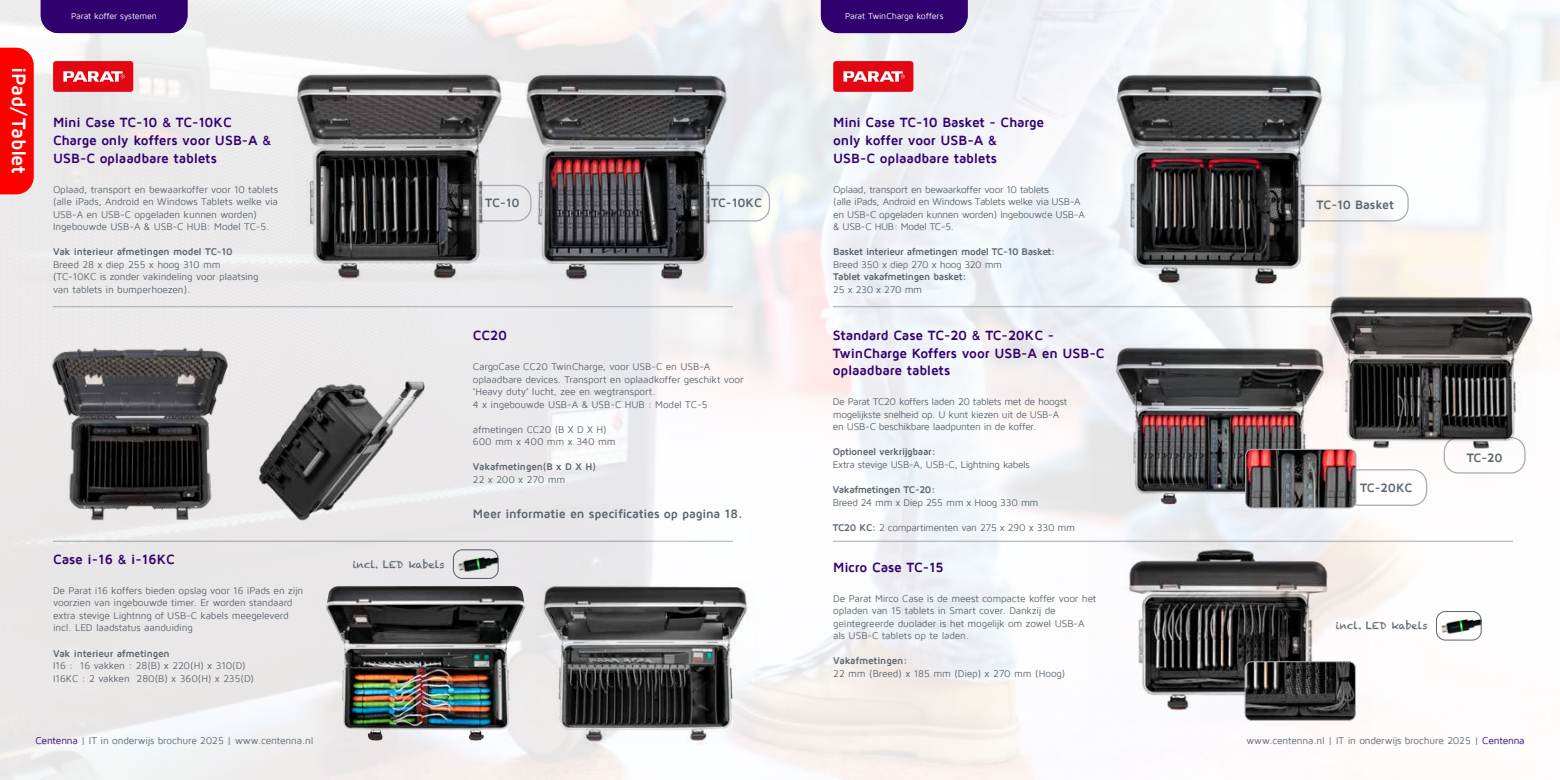
<style>
.page{position:relative;width:1560px;height:780px;background:#fff}
.page>*{position:absolute;margin:0;border:0;box-sizing:border-box;transform-origin:0 0}
.t1{font:700 20px "Maven Pro";letter-spacing:-.02em;color:#fff}
.t2{font:700 13.75px/17.5px "Maven Pro";letter-spacing:-.01em;color:#31006f}
.t3{font:700 12.5px "Maven Pro";letter-spacing:-.015em;color:#5b6670}
.t4{font:10px/12.5px "Maven Pro";letter-spacing:-.02em;color:#5b6670}
.t5{font:700 10px "Maven Pro";letter-spacing:-.03em;color:#5b6670}
.t6{font:10px/12.5px "Maven Pro";color:#5b6670}
.t7{font:10px "Chalkduster";color:#5b6670}
.t8{font:8.75px "Maven Pro";letter-spacing:-.015em;color:#fff}
.s1{font-weight:700}
.s2{color:#31006f}
</style>
<div class="page">
<img style="left:0;top:0;width:1559px;height:780px">
<img style="left:326px;top:586px;width:181px;height:154px">
<img style="left:535px;top:580px;width:222px;height:164px">
<img style="left:41px;top:332px;width:211px;height:191px">
<img style="left:237px;top:353px;width:213px;height:170px">
<div style="left:1443px;top:437px;width:82px;height:36px;border:1px solid #a5abb0;border-radius:14px"></div>
<div style="left:1345px;top:469px;width:81px;height:37px;border:1px solid #a5abb0;border-radius:14px"></div>
<hr style="left:53px;top:306px;width:679px;height:1px;background:#a5abb0">
<hr style="left:832px;top:306px;width:680px;height:1px;background:#a5abb0">
<hr style="left:832px;top:541px;width:680px;height:1px;background:#a5abb0">
<div style="left:41px;top:0;width:146px;height:33px;background:#31006f"></div>
<div style="left:820px;top:0;width:147px;height:33px;background:#31006f"></div>
<div style="left:0;top:48px;width:34px;height:146px;background:#f00"></div>
<div style="left:449px;top:185px;width:82px;height:36px;border:1px solid #a5abb0;border-radius:14px"></div>
<div style="left:688px;top:185px;width:82px;height:36px;border:1px solid #a5abb0;border-radius:14px"></div>
<div style="left:53px;top:61px;width:80px;height:31px;background:#e30613;border-radius:3px"></div>
<svg style="left:63px;top:71px;width:62px;height:11px"></svg>
<div style="left:833px;top:61px;width:80px;height:31px;background:#e30613;border-radius:3px"></div>
<svg style="left:843px;top:71px;width:61px;height:11px"></svg>
<div style="left:1088px;top:536px;width:282px;height:208px;background:#fff"></div>
<img style="left:1088px;top:536px;width:282px;height:187px">
<img style="left:1046px;top:62px;width:345px;height:230px">
<img style="left:1092px;top:344px;width:253px;height:167px">
<img style="left:1245px;top:449px;width:110px;height:59px">
<div style="left:1245px;top:449px;width:110px;height:59px;border:1px solid #a5abb0;border-radius:6px"></div>
<img style="left:1244px;top:661px;width:111px;height:59px">
<div style="left:1244px;top:661px;width:111px;height:59px;border:1px solid #a5abb0;border-radius:6px"></div>
<img style="left:1297px;top:283px;width:239px;height:177px">
<img style="left:293px;top:70px;width:211px;height:210px">
<img style="left:525px;top:70px;width:203px;height:210px">
<img style="left:453px;top:550px;width:45px;height:28px">
<div style="left:453px;top:549px;width:45px;height:29px;border:1px solid #5b6670;border-radius:9px"></div>
<img style="left:1436px;top:611px;width:44px;height:29px">
<div style="left:1435px;top:611px;width:46px;height:29px;border:1px solid #5b6670;border-radius:9px"></div>
<h1 class="t1" style="left:30px;top:67px;width:109px;rotate:90deg">iPad/Tablet</h1>
<p class="t8" style="left:71px;top:12px;width:87px">Parat koffer systemen</p>
<p class="t8" style="left:845px;top:12px;width:100px">Parat TwinCharge koffers</p>
<p class="t8" style="left:851px;top:12px;width:87px">Parat koffer systemen</p>
<h2 class="t2" style="left:53px;top:114px;width:220px">Mini Case TC-10 &amp; TC-10KC<br>Charge only koffers voor USB-A &amp;<br>USB-C oplaadbare tablets</h2>
<p class="t4" style="left:53px;top:183px;width:226px">Oplaad, transport en bewaarkoffer voor 10 tablets (alle iPads, Android en Windows Tablets welke via USB-A en USB-C opgeladen kunnen worden)<br>Ingebouwde USB-A &amp; USB-C HUB: Model TC-5.</p>
<p class="t5" style="left:53px;top:246px;width:181px">Vak interieur afmetingen model TC-10</p>
<p class="t4" style="left:53px;top:258px;width:207px">Breed 28 x diep 255 x hoog 310 mm (TC-10KC is zonder vakindeling voor plaatsing van tablets in bumperhoezen).</p>
<h2 class="t2" style="left:53px;top:550px;width:123px">Case i-16 &amp; i-16KC</h2>
<p class="t4" style="left:53px;top:584px;width:251px">De Parat i16 koffers bieden opslag voor 16 iPads en zijn voorzien van ingebouwde timer. Er worden standaard extra stevige Lightnng of USB-C kabels meegeleverd incl. LED laadstatus aanduiding</p>
<p class="t5" style="left:53px;top:647px;width:118px">Vak interieur afmetingen</p>
<p class="t6" style="left:53px;top:659px;width:202px">I16 : 16 vakken : 28(B) x 220(H) x 310(D)<br>I16KC : 2 vakken 280(B) x 360(H) x 235(D)</p>
<p class="t3" style="left:485px;top:196px;width:36px">TC-10</p>
<p class="t3" style="left:711px;top:196px;width:52px">TC-10KC</p>
<p class="t7" style="left:353px;top:558px;width:93px">incl. LED kabels</p>
<h2 class="t2" style="left:473px;top:327px;width:36px">CC20</h2>
<p class="t4" style="left:473px;top:361px;width:272px">CargoCase CC20 TwinCharge, voor USB-C en USB-A oplaadbare devices. Transport en oplaadkoffer geschikt voor ‘Heavy duty’ lucht, zee en wegtransport.<br>4 x ingebouwde USB-A &amp; USB-C HUB : Model TC-5</p>
<p class="t4" style="left:473px;top:423px;width:144px">afmetingen CC20 (B X D X H)<br>600 mm x 400 mm x 340 mm</p>
<p class="t5" style="left:473px;top:462px;width:125px">Vakafmetingen(B x D X H)</p>
<p class="t4" style="left:473px;top:473px;width:94px">22 x 200 x 270 mm</p>
<p class="t3" style="left:473px;top:507px;width:271px">Meer informatie en specificaties op pagina 18.</p>
<h2 class="t2" style="left:833px;top:114px;width:212px">Mini Case TC-10 Basket - Charge only koffer voor USB-A &amp;<br>USB-C oplaadbare tablets</h2>
<p class="t4" style="left:833px;top:183px;width:253px">Oplaad, transport en bewaarkoffer voor 10 tablets<br>(alle iPads, Android en Windows Tablets welke via USB-A en USB-C opgeladen kunnen worden) Ingebouwde USB-A &amp; USB-C HUB: Model TC-5.</p>
<p class="t5" style="left:833px;top:246px;width:223px">Basket interieur afmetingen model TC-10 Basket:</p>
<p class="t4" style="left:833px;top:258px;width:170px">Breed 350 x diep 270 x hoog 320 mm</p>
<p class="t5" style="left:833px;top:271px;width:135px">Tablet vakafmetingen basket:</p>
<p class="t4" style="left:833px;top:283px;width:90px">25 x 230 x 270 mm</p>
<h2 class="t2" style="left:832px;top:327px;width:273px">Standard Case TC-20 &amp; TC-20KC -<br>TwinCharge Koffers voor USB-A en USB-C oplaadbare tablets</h2>
<p class="t4" style="left:832px;top:396px;width:236px">De Parat TC20 koffers laden 20 tablets met de hoogst mogelijkste snelheid op. U kunt kiezen uit de USB-A en USB-C beschikbare laadpunten in de koffer.</p>
<p class="t5" style="left:832px;top:447px;width:104px">Optioneel verkrijgbaar:</p>
<p class="t4" style="left:832px;top:458px;width:198px">Extra stevige USB-A, USB-C, Lightning kabels</p>
<p class="t5" style="left:832px;top:484px;width:104px">Vakafmetingen TC-20:</p>
<p class="t4" style="left:832px;top:496px;width:207px">Breed 24 mm x Diep 255 mm x Hoog 330 mm</p>
<p class="t4" style="left:832px;top:521px;width:243px"><span class="s1">TC20 KC:</span> 2 compartimenten van 275 x 290 x 330 mm</p>
<h2 class="t2" style="left:833px;top:558px;width:112px">Micro Case TC-15</h2>
<p class="t4" style="left:833px;top:592px;width:264px">De Parat Mirco Case is de meest compacte koffer voor het opladen van 15 tablets in Smart cover. Dankzij de geïntegreerde duolader is het mogelijk om zowel USB-A als USB-C tablets op te laden.</p>
<p class="t5" style="left:833px;top:655px;width:76px">Vakafmetingen:</p>
<p class="t4" style="left:833px;top:667px;width:234px">22 mm (Breed) x 185 mm (Diep) x 270 mm (Hoog)</p>
<p class="t3" style="left:1316px;top:198px;width:79px">TC-10 Basket</p>
<p class="t3" style="left:1359px;top:480px;width:54px">TC-20KC</p>
<p class="t3" style="left:1466px;top:451px;width:37px">TC-20</p>
<p class="t7" style="left:1335px;top:620px;width:93px">incl. LED kabels</p>
<p class="t4" style="left:35px;top:734px;width:279px"><span class="s2">Centenna</span> | IT in onderwijs brochure 2025 | www.centenna.nl</p>
<p class="t4" style="left:1246px;top:734px;width:279px">www.centenna.nl | IT in onderwijs brochure 2025 | <span class="s2">Centenna</span></p>
</div>
